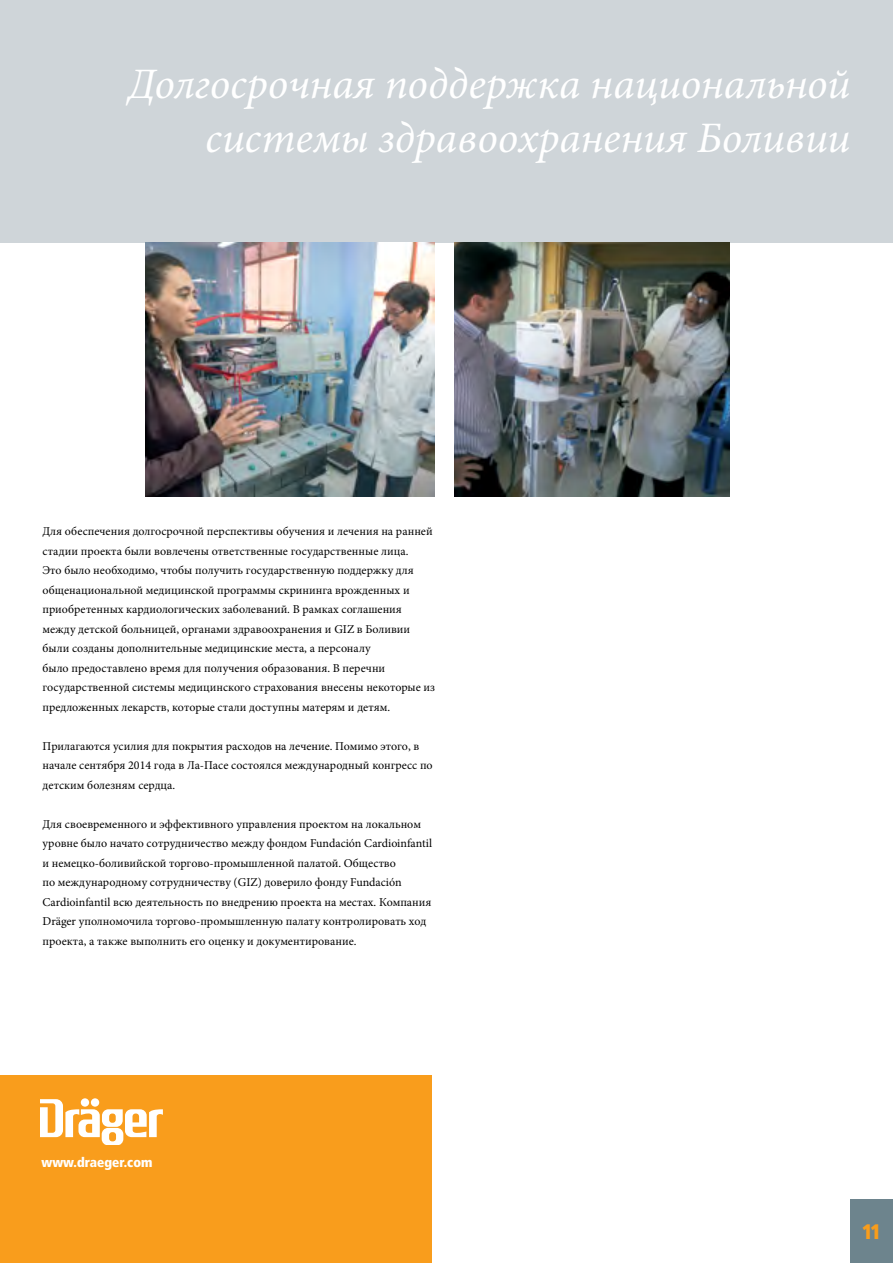
<style>
.page{position:relative;width:893px;height:1263px;background:#fff}
.page>*{position:absolute;margin:0;border:0;box-sizing:border-box;transform-origin:0 0}
.t1{font:italic 43.5px/54px "Minion Pro";color:#fff;text-align:right}
.t2{font:21px "Transit Fr Pos OT Bld";color:#f99d1c}
.t3{font:13.5px "Transit Fr Pos OT Bld";color:#fff}
.t4{font:12px/19.5px "Minion Pro";color:#000}
</style>
<div class="page">
<div style="left:0;top:0;width:893px;height:243px;background:#cfd5d9"></div>
<div style="left:850px;top:1199px;width:43px;height:64px;background:#6d848d"></div>
<div style="left:0;top:1076px;width:432px;height:187px;background:#f99d1c"></div>
<svg style="left:40px;top:1099px;width:123px;height:46px"></svg>
<img style="left:146px;top:243px;width:289px;height:253px">
<img style="left:454px;top:243px;width:275px;height:253px">
<h1 class="t1" style="left:128px;top:57px;width:724px">Долгосрочная поддержка национальной системы здравоохранения Боливии</h1>
<p class="t4" style="left:43px;top:522px;width:394px">Для обеспечения долгосрочной перспективы обучения и лечения на ранней стадии проекта были вовлечены ответственные государственные лица.<br>Это было необходимо, чтобы получить государственную поддержку для общенациональной медицинской программы скрининга врожденных и приобретенных кардиологических заболеваний. В рамках соглашения между детской больницей, органами здравоохранения и GIZ в Боливии были созданы дополнительные медицинские места, а персоналу<br>было предоставлено время для получения образования. В перечни государственной системы медицинского страхования внесены некоторые из предложенных лекарств, которые стали доступны матерям и детям.</p>
<p class="t4" style="left:43px;top:736px;width:392px">Прилагаются усилия для покрытия расходов на лечение. Помимо этого, в начале сентября 2014 года в Ла-Пасе состоялся международный конгресс по детским болезням сердца.</p>
<p class="t4" style="left:43px;top:814px;width:391px">Для своевременного и эффективного управления проектом на локальном уровне было начато сотрудничество между фондом Fundación Cardioinfantil и немецко-боливийской торгово-промышленной палатой. Общество<br>по международному сотрудничеству (GIZ) доверило фонду Fundación Cardioinfantil всю деятельность по внедрению проекта на местах. Компания Dräger уполномочила торгово-промышленную палату контролировать ход проекта, а также выполнить его оценку и документирование.</p>
<p class="t3" style="left:41px;top:1155px;width:113px">www.draeger.com</p>
<h2 class="t2" style="left:862px;top:1220px;width:21px">11</h2>
</div>
